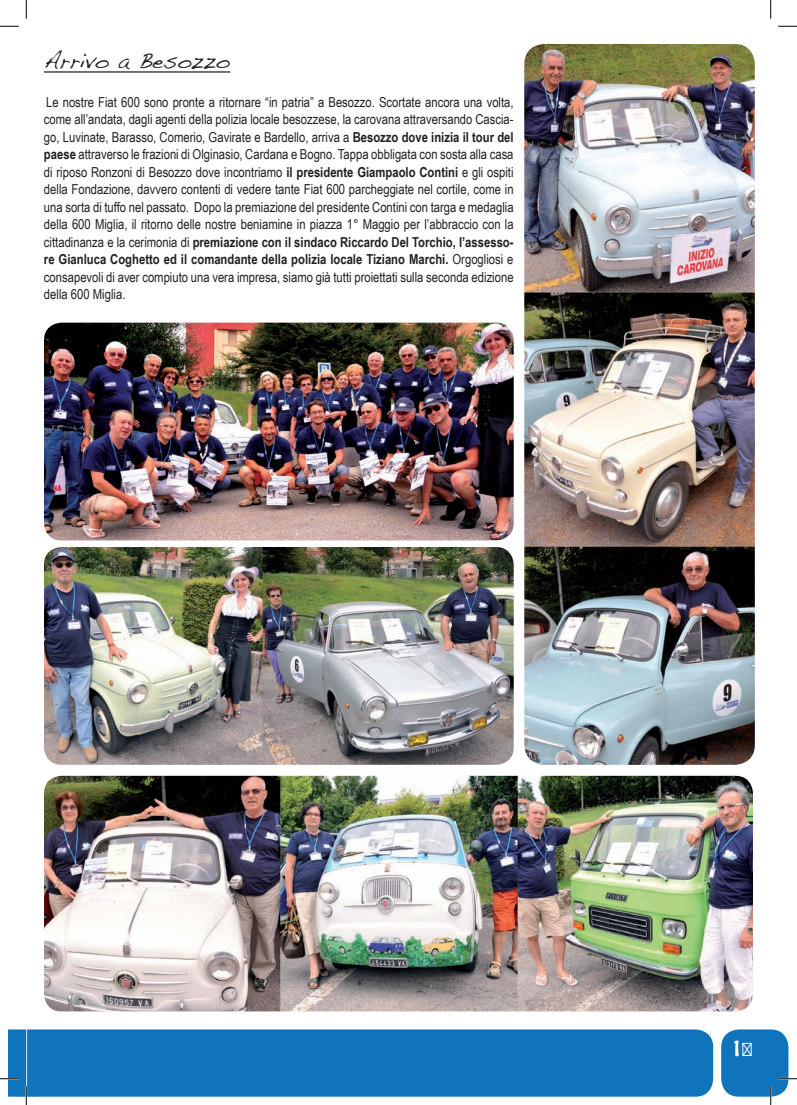
<style>
.page{position:relative;width:797px;height:1105px;background:#fff}
.page>*{position:absolute;margin:0;border:0;box-sizing:border-box;transform-origin:0 0}
.t1{font:22.5px "Handwriting Dakota";color:#231f20}
.t2{font:18.75px "Hobo Std";color:#fff}
.t3{font:13.75px/17.5px "Arial Narrow";color:#231f20;text-align:justify}
.s1{font-weight:700}
</style>
<div class="page">
<div style="left:38px;top:1029px;width:675px;height:67px;background:#1074bc"></div>
<div style="left:721px;top:1029px;width:67px;height:67px;background:#1074bc;border-radius:18px"></div>
<img style="left:524px;top:44px;width:230px;height:721px">
<img style="left:44px;top:776px;width:709px;height:235px">
<img style="left:44px;top:547px;width:469px;height:218px">
<img style="left:44px;top:323px;width:469px;height:217px">
<hr style="left:44px;top:71px;width:186px;height:2px;background:#231f20">
<svg style="left:0;top:25px;width:19px;height:2px"></svg>
<svg style="left:778px;top:25px;width:19px;height:2px"></svg>
<svg style="left:778px;top:1078px;width:19px;height:1px"></svg>
<svg style="left:25px;top:0;width:2px;height:19px"></svg>
<svg style="left:0;top:1029px;width:38px;height:76px"></svg>
<svg style="left:770px;top:0;width:1px;height:19px"></svg>
<svg style="left:770px;top:1086px;width:1px;height:19px"></svg>
<h1 class="t1" style="left:44px;top:47px;width:187px">Arrivo a Besozzo</h1>
<p class="t3" style="left:44px;top:93px;width:471px">Le nostre Fiat 600 sono pronte a ritornare “in patria” a Besozzo. Scortate ancora una volta, come all’andata, dagli agenti della polizia locale besozzese, la carovana attraversando Cascia&shy;go, Luvinate, Barasso, Comerio, Gavirate e Bardello, arriva a <span class="s1">Besozzo dove inizia il tour del paese</span> attraverso le frazioni di Olginasio, Cardana e Bogno. Tappa obbligata con sosta alla casa di riposo Ronzoni di Besozzo dove incontriamo <span class="s1">il presidente Giampaolo Contini</span> e gli ospiti della Fondazione, davvero contenti di vedere tante Fiat 600 parcheggiate nel cortile, come in una sorta di tuffo nel passato. Dopo la premiazione del presidente Contini con targa e medaglia della 600 Miglia, il ritorno delle nostre beniamine in piazza 1° Maggio per l’abbraccio con la cittadinanza e la cerimonia di <span class="s1">premiazione con il sindaco Riccardo Del Torchio, l’assesso&shy;re Gianluca Coghetto ed il comandante della polizia locale Tiziano Marchi.</span> Orgogliosi e consapevoli di aver compiuto una vera impresa, siamo già tutti proiettati sulla seconda edizione della 600 Miglia.</p>
<h2 class="t2" style="left:731px;top:1035px;width:23px">15</h2>
</div>
